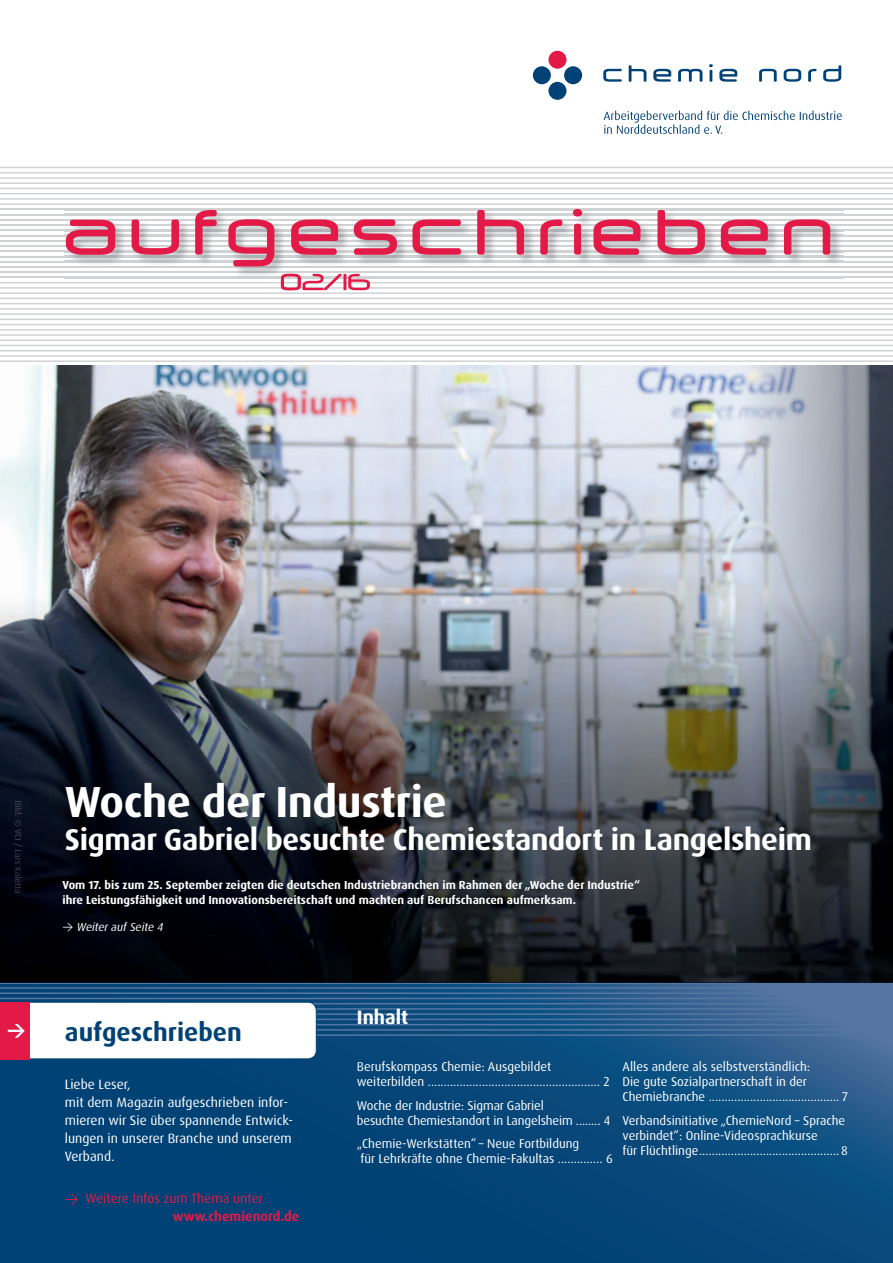
<style>
.page{position:relative;width:893px;height:1263px;background:#fff}
.page>*{position:absolute;margin:0;border:0;box-sizing:border-box;transform-origin:0 0}
.t1{font:700 43.5px "Dax OT";letter-spacing:-.01em;color:#fff}
.t2{font:700 30px "Dax OT";letter-spacing:-.01em;color:#fff}
.t3{font:700 25.5px "Dax OT";color:#004275}
.t4{font:700 19.5px "Dax OT";color:#fff}
.t5{font:13.5px/18px "Dax OT";color:#fff}
.t6{font:13.5px/18px "Dax OT";color:#e31a47}
.t7{font:12.75px/15px "Dax OT";color:#fff}
.t8{font:700 11.55px/15.5px "Dax OT";color:#fff}
.t9{font:italic 11.55px "Dax OT";color:#fff}
.s1{font-family:"DIN";font-style:normal;font-size:10.5px}
.s2{font-family:"DIN"}
.s3{font-weight:700}
</style>
<div class="page">
<hr style="left:0;top:172px;width:893px;height:1px;background:#d1d2d4">
<hr style="left:0;top:182px;width:893px;height:2px;background:#d1d2d4">
<hr style="left:0;top:193px;width:893px;height:1px;background:#d1d2d4">
<hr style="left:0;top:203px;width:893px;height:2px;background:#d1d2d4">
<hr style="left:0;top:214px;width:893px;height:1px;background:#d1d2d4">
<hr style="left:0;top:224px;width:893px;height:2px;background:#d1d2d4">
<hr style="left:0;top:235px;width:893px;height:1px;background:#d1d2d4">
<hr style="left:0;top:245px;width:893px;height:2px;background:#d1d2d4">
<hr style="left:0;top:256px;width:893px;height:1px;background:#d1d2d4">
<hr style="left:0;top:266px;width:893px;height:2px;background:#d1d2d4">
<hr style="left:0;top:277px;width:893px;height:1px;background:#d1d2d4">
<hr style="left:0;top:287px;width:893px;height:2px;background:#d1d2d4">
<hr style="left:0;top:298px;width:893px;height:1px;background:#d1d2d4">
<hr style="left:0;top:308px;width:893px;height:2px;background:#d1d2d4">
<hr style="left:0;top:319px;width:893px;height:1px;background:#d1d2d4">
<hr style="left:0;top:329px;width:893px;height:2px;background:#d1d2d4">
<hr style="left:0;top:339px;width:893px;height:2px;background:#d1d2d4">
<hr style="left:0;top:350px;width:893px;height:1px;background:#d1d2d4">
<hr style="left:0;top:360px;width:893px;height:2px;background:#d1d2d4">
<hr style="left:0;top:167px;width:893px;height:1px;background:#d1d2d4">
<hr style="left:0;top:177px;width:893px;height:2px;background:#d1d2d4">
<hr style="left:0;top:188px;width:893px;height:1px;background:#d1d2d4">
<hr style="left:0;top:198px;width:893px;height:2px;background:#d1d2d4">
<hr style="left:0;top:209px;width:893px;height:1px;background:#d1d2d4">
<hr style="left:0;top:219px;width:893px;height:2px;background:#d1d2d4">
<hr style="left:0;top:230px;width:893px;height:1px;background:#d1d2d4">
<hr style="left:0;top:240px;width:893px;height:2px;background:#d1d2d4">
<hr style="left:0;top:250px;width:893px;height:2px;background:#d1d2d4">
<hr style="left:0;top:261px;width:893px;height:1px;background:#d1d2d4">
<hr style="left:0;top:271px;width:893px;height:2px;background:#d1d2d4">
<hr style="left:0;top:282px;width:893px;height:1px;background:#d1d2d4">
<hr style="left:0;top:292px;width:893px;height:2px;background:#d1d2d4">
<hr style="left:0;top:303px;width:893px;height:1px;background:#d1d2d4">
<hr style="left:0;top:313px;width:893px;height:2px;background:#d1d2d4">
<hr style="left:0;top:324px;width:893px;height:1px;background:#d1d2d4">
<hr style="left:0;top:334px;width:893px;height:2px;background:#d1d2d4">
<hr style="left:0;top:345px;width:893px;height:1px;background:#d1d2d4">
<hr style="left:0;top:355px;width:893px;height:2px;background:#d1d2d4">
<img style="left:65px;top:208px;width:778px;height:72px">
<img style="left:65px;top:214px;width:778px;height:1px">
<img style="left:65px;top:224px;width:778px;height:2px">
<img style="left:65px;top:209px;width:778px;height:1px">
<img style="left:65px;top:219px;width:778px;height:2px">
<img style="left:65px;top:235px;width:778px;height:1px">
<img style="left:65px;top:245px;width:778px;height:2px">
<img style="left:65px;top:256px;width:778px;height:1px">
<img style="left:65px;top:266px;width:778px;height:2px">
<img style="left:65px;top:277px;width:778px;height:1px">
<img style="left:65px;top:230px;width:778px;height:1px">
<img style="left:65px;top:261px;width:778px;height:1px">
<svg style="left:132px;top:219px;width:47px;height:36px"></svg>
<svg style="left:195px;top:210px;width:22px;height:45px"></svg>
<svg style="left:412px;top:219px;width:49px;height:36px"></svg>
<svg style="left:477px;top:210px;width:47px;height:45px"></svg>
<svg style="left:540px;top:219px;width:22px;height:36px"></svg>
<svg style="left:657px;top:210px;width:48px;height:45px"></svg>
<svg style="left:784px;top:219px;width:46px;height:36px"></svg>
<svg style="left:66px;top:220px;width:49px;height:35px;background:#dc6480"></svg>
<svg style="left:228px;top:219px;width:46px;height:47px"></svg>
<svg style="left:291px;top:219px;width:47px;height:36px;background:#d9617d"></svg>
<svg style="left:354px;top:219px;width:43px;height:36px;background:#d96983"></svg>
<svg style="left:573px;top:209px;width:9px;height:46px"></svg>
<svg style="left:593px;top:219px;width:47px;height:36px;background:#d9617d"></svg>
<svg style="left:721px;top:219px;width:47px;height:36px;background:#d9617d"></svg>
<svg style="left:604px;top:111px;width:238px;height:23px"></svg>
<div style="left:548px;top:51px;width:18px;height:18px;background:#e31a47;border-radius:50%"></div>
<div style="left:548px;top:82px;width:18px;height:18px;background:#004275;border-radius:50%"></div>
<div style="left:564px;top:66px;width:18px;height:18px;background:#004275;border-radius:50%"></div>
<div style="left:533px;top:66px;width:18px;height:18px;background:#004275;border-radius:50%"></div>
<svg style="left:603px;top:69px;width:19px;height:13px"></svg>
<svg style="left:629px;top:65px;width:43px;height:17px"></svg>
<svg style="left:678px;top:64px;width:164px;height:18px"></svg>
<svg style="left:0;top:983px;width:893px;height:280px;background:#0b497b"></svg>
<hr style="left:0;top:987px;width:893px;height:2px;background:#5576a1">
<hr style="left:0;top:998px;width:893px;height:1px;background:#5576a1">
<hr style="left:0;top:1008px;width:893px;height:2px;background:#5576a1">
<hr style="left:0;top:1019px;width:893px;height:1px;background:#5576a1">
<hr style="left:0;top:1029px;width:893px;height:1px;background:#5576a1">
<hr style="left:0;top:992px;width:893px;height:2px;background:#5576a1">
<hr style="left:0;top:1003px;width:893px;height:1px;background:#5576a1">
<hr style="left:0;top:1013px;width:893px;height:2px;background:#5576a1">
<hr style="left:0;top:1024px;width:893px;height:1px;background:#5576a1">
<hr style="left:0;top:1034px;width:893px;height:2px;background:#5576a1">
<div style="left:4px;top:1002px;width:312px;height:57px;background:#fff;border-radius:9px"></div>
<div style="left:3px;top:1002px;width:314px;height:57px;border:1px solid #004275;border-radius:9px"></div>
<div style="left:0;top:1002px;width:30px;height:57px;background:#e31a47"></div>
<img style="left:0;top:366px;width:893px;height:229px">
<img style="left:0;top:982px;width:893px;height:1px">
<img style="left:0;top:595px;width:365px;height:338px">
<img style="left:365px;top:595px;width:370px;height:338px">
<img style="left:735px;top:595px;width:53px;height:387px">
<img style="left:0;top:933px;width:736px;height:49px">
<img style="left:788px;top:981px;width:105px;height:1px">
<img style="left:741px;top:595px;width:152px;height:386px">
<svg style="left:281px;top:274px;width:89px;height:16px"></svg>
<img style="left:13px;top:801px;width:9px;height:92px">
<h1 class="t1" style="left:65px;top:774px;width:383px">Woche der Industrie</h1>
<h2 class="t2" style="left:65px;top:821px;width:749px">Sigmar Gabriel besuchte Chemiestandort in Langelsheim</h2>
<p class="t8" style="left:63px;top:877px;width:579px">Vom 17. bis zum 25. September zeigten die deutschen Industriebranchen im Rahmen der „Woche der Industrie“ ihre Leistungsfähigkeit und Innovationsbereitschaft und machten auf Berufschancen aufmerksam.</p>
<p class="t9" style="left:63px;top:920px;width:102px"><span class="s1">&gt;</span> Weiter auf Seite 4</p>
<h3 class="t3" style="left:7px;top:1015px;width:236px"><sup>&gt;</sup> aufgeschrieben</h3>
<p class="t5" style="left:65px;top:1075px;width:230px">Liebe Leser,<br>mit dem Magazin aufgeschrieben infor&shy;mieren wir Sie über spannende Entwick&shy;lungen in unserer Branche und unserem<br>Verband.</p>
<p class="t6" style="left:173px;top:1189px;width:128px;text-indent:-108px"><span class="s2">&gt;</span> Weitere Infos zum Thema unter <span class="s3">www.chemienord.de</span></p>
<h3 class="t4" style="left:357px;top:1005px;width:53px">Inhalt</h3>
<p class="t7" style="left:357px;top:1059px;width:254px">Berufskompass Chemie: Ausgebildet weiterbilden ...................................................... 2</p>
<p class="t7" style="left:357px;top:1098px;width:255px">Woche der Industrie: Sigmar Gabriel<br>besuchte Chemiestandort in Langelsheim ........ 4</p>
<p class="t7" style="left:357px;top:1136px;width:257px">„Chemie-Werkstätten“ – Neue Fortbildung<br>für Lehrkräfte ohne Chemie-Fakultas .............. 6</p>
<p class="t7" style="left:623px;top:1059px;width:227px">Alles andere als selbstverständlich:<br>Die gute Sozialpartnerschaft in der<br>Chemiebranche ......................................... 7</p>
<p class="t7" style="left:623px;top:1113px;width:227px">Verbandsinitiative „ChemieNord – Sprache verbindet“: Online-Videosprachkurse<br>für Flüchtlinge ............................................ 8</p>
</div>
